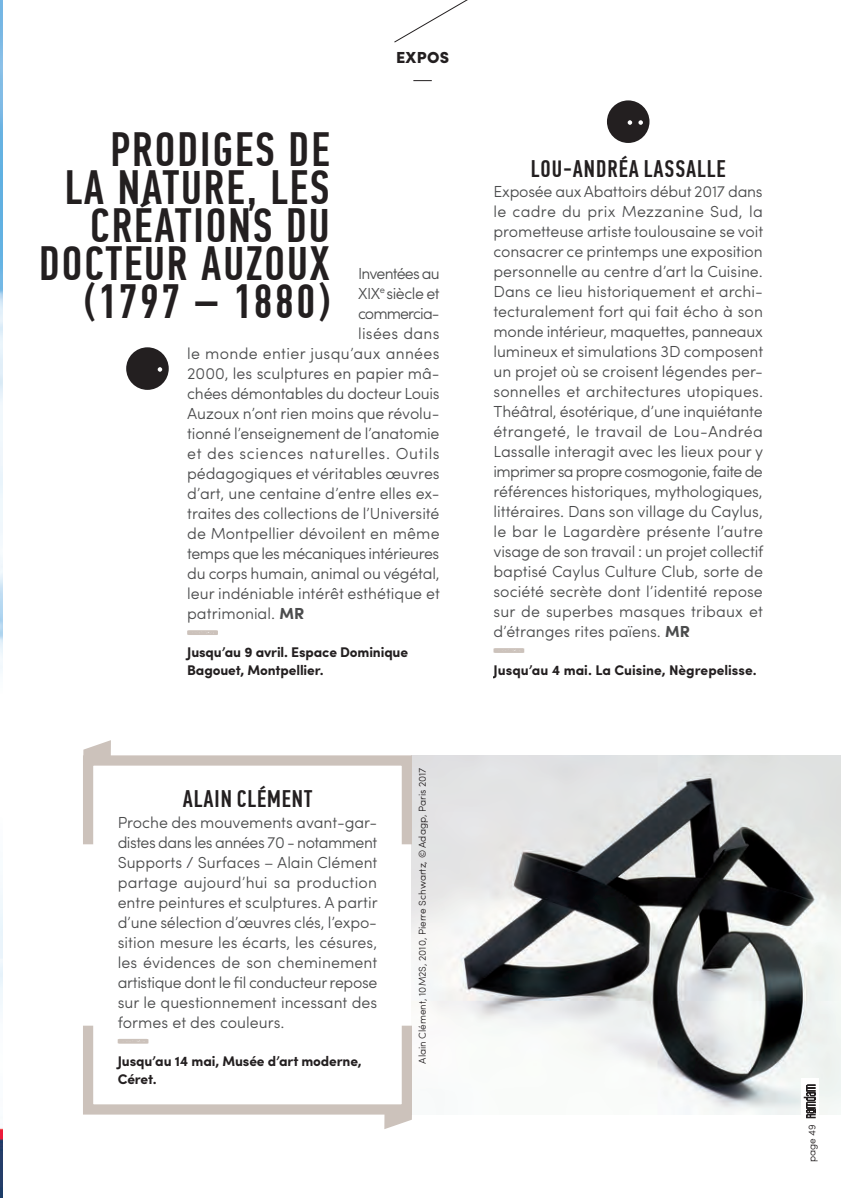
<style>
.page{position:relative;width:841px;height:1198px;background:#fff}
.page>*{position:absolute;margin:0;border:0;box-sizing:border-box;transform-origin:0 0}
.t1{font:500 48px/38px "PF Din Text Comp Pro";letter-spacing:.04em;color:#231f20;text-align:right}
.t2{font:500 24px "PF Din Text Comp Pro";letter-spacing:.04em;color:#231f20}
.DATET2{font:300 16px/20px "Sofia Pro";color:#4b4c4d;text-align:justify}
.DATET2-2{font:300 16px "Sofia Pro";letter-spacing:-.03em;color:#4b4c4d}
.DATET2-3{font:300 16px "Sofia Pro";letter-spacing:.02em;color:#4b4c4d}
.DATET2-4{font:300 16px "Sofia Pro";letter-spacing:.04em;color:#4b4c4d}
.DATET2-5{font:300 16px "Sofia Pro";letter-spacing:-.05em;color:#4b4c4d}
.DATET2-6{font:300 16px "Sofia Pro";letter-spacing:-.055em;color:#4b4c4d}
.t3{font:900 16px "Sofia Pro";letter-spacing:.02em;color:#231f20}
.DATET2-7{font:700 14px/18px "Sofia Pro";letter-spacing:-.01em;color:#231f20}
.t4{font:300 10px "Sofia Pro";color:#231f20}
.s1{font-weight:700}
</style>
<div class="page">
<img style="left:412px;top:755px;width:428px;height:359px">
<svg style="left:413px;top:80px;width:19px;height:1px"></svg>
<svg style="left:394px;top:0;width:74px;height:43px"></svg>
<div style="left:801px;top:1078px;width:17px;height:86px;background:#fff"></div>
<svg style="left:803px;top:1084px;width:12px;height:33px"></svg>
<svg style="left:83px;top:740px;width:28px;height:15px"></svg>
<svg style="left:384px;top:1114px;width:28px;height:14px"></svg>
<div style="left:83px;top:755px;width:329px;height:94px;border:10px solid #ccc2bb"></div>
<div style="left:83px;top:1020px;width:329px;height:94px;border:10px solid #ccc2bb"></div>
<svg style="left:118px;top:1039px;width:30px;height:4px"></svg>
<svg style="left:493px;top:648px;width:31px;height:4px"></svg>
<div style="left:126px;top:347px;width:43px;height:43px;background:#231f20;border-radius:50%"></div>
<svg style="left:158px;top:367px;width:4px;height:4px"></svg>
<svg style="left:187px;top:630px;width:31px;height:5px"></svg>
<div style="left:607px;top:100px;width:42px;height:43px;background:#231f20;border-radius:50%"></div>
<svg style="left:627px;top:120px;width:5px;height:5px"></svg>
<svg style="left:638px;top:120px;width:5px;height:5px"></svg>
<img style="left:0;top:4px;width:3px;height:1188px">
<svg style="left:0;top:0;width:3px;height:4px"></svg>
<svg style="left:0;top:1192px;width:3px;height:6px"></svg>
<p class="t3" style="left:396px;top:45px;width:55px">EXPOS</p>
<p class="t1" style="left:39px;top:131px;width:292px">PRODIGES DE<br>LA NATURE, LES<br>CRÉATIONS DU<br>DOCTEUR AUZOUX (1797 – 1880)</p>
<p class="DATET2-5" style="left:358px;top:261px;width:83px">Inventées au</p>
<p class="DATET2-2" style="left:358px;top:281px;width:83px">XIX<sup>e</sup> siècle et</p>
<p class="DATET2-6" style="left:358px;top:301px;width:83px">commercia-</p>
<p class="DATET2-3" style="left:358px;top:321px;width:83px">lisées dans</p>
<p class="DATET2-3" style="left:187px;top:341px;width:254px">le monde entier jusqu’aux années</p>
<p class="DATET2" style="left:187px;top:362px;width:254px">2000, les sculptures en papier mâ-</p>
<p class="DATET2" style="left:187px;top:382px;width:254px">chées démontables du docteur Louis</p>
<p class="DATET2" style="left:187px;top:402px;width:254px">Auzoux n’ont rien moins que révolu-</p>
<p class="DATET2" style="left:187px;top:422px;width:254px">tionné l’enseignement de l’anatomie</p>
<p class="DATET2-4" style="left:187px;top:441px;width:254px">et des sciences naturelles. Outils</p>
<p class="DATET2" style="left:187px;top:462px;width:254px">pédagogiques et véritables œuvres</p>
<p class="DATET2" style="left:187px;top:482px;width:254px">d’art, une centaine d’entre elles ex-</p>
<p class="DATET2" style="left:187px;top:502px;width:254px">traites des collections de l’Université</p>
<p class="DATET2" style="left:187px;top:522px;width:254px">de Montpellier dévoilent en même</p>
<p class="DATET2-2" style="left:187px;top:541px;width:254px">temps que les mécaniques intérieures</p>
<p class="DATET2" style="left:187px;top:562px;width:254px">du corps humain, animal ou végétal,</p>
<p class="DATET2" style="left:187px;top:582px;width:254px">leur indéniable intérêt esthétique et</p>
<p class="DATET2" style="left:187px;top:602px;width:118px">patrimonial. <span class="s1">MR</span></p>
<p class="DATET2-7" style="left:187px;top:642px;width:222px">Jusqu’au 9 avril. Espace Dominique<br>Bagouet, Montpellier.</p>
<p class="t2" style="left:183px;top:785px;width:131px">ALAIN CLÉMENT</p>
<p class="DATET2" style="left:118px;top:810px;width:261px">Proche des mouvements avant-gar&shy;distes dans les années 70 - notamment Supports / Surfaces – Alain Clément partage aujourd’hui sa production entre peintures et sculptures. A partir d’une sélection d’œuvres clés, l’expo&shy;sition mesure les écarts, les césures, les évidences de son cheminement artistique dont le fil conducteur repose sur le questionnement incessant des formes et des couleurs.</p>
<p class="DATET2-7" style="left:118px;top:1050px;width:246px">Jusqu’au 14 mai, Musée d’art moderne,<br>Céret.</p>
<p class="t4" style="left:415px;top:1063px;width:298px;rotate:-90deg">Alain Clément, 10M2S, 2010, Pierre Schwartz, © Adagp, Paris 2017</p>
<h2 class="t2" style="left:531px;top:154px;width:196px">LOU-ANDRÉA LASSALLE</h2>
<p class="DATET2" style="left:493px;top:180px;width:271px">Exposée aux Abattoirs début 2017 dans le cadre du prix Mezzanine Sud, la prometteuse artiste toulousaine se voit consacrer ce printemps une exposition personnelle au centre d’art la Cuisine.<br>Dans ce lieu historiquement et archi&shy;tecturalement fort qui fait écho à son monde intérieur, maquettes, panneaux lumineux et simulations 3D composent un projet où se croisent légendes per&shy;sonnelles et architectures utopiques.<br>Théâtral, ésotérique, d’une inquiétante étrangeté, le travail de Lou-Andréa Lassalle interagit avec les lieux pour y imprimer sa propre cosmogonie, faite de références historiques, mythologiques, littéraires. Dans son village du Caylus, le bar le Lagardère présente l’autre visage de son travail : un projet collectif baptisé Caylus Culture Club, sorte de société secrète dont l’identité repose sur de superbes masques tribaux et d’étranges rites païens. <span class="s1">MR</span></p>
<p class="DATET2-7" style="left:493px;top:660px;width:264px">Jusqu’au 4 mai. La Cuisine, Nègrepelisse.</p>
<p class="t4" style="left:804px;top:1161px;width:40px;rotate:-90deg">page 49</p>
</div>
